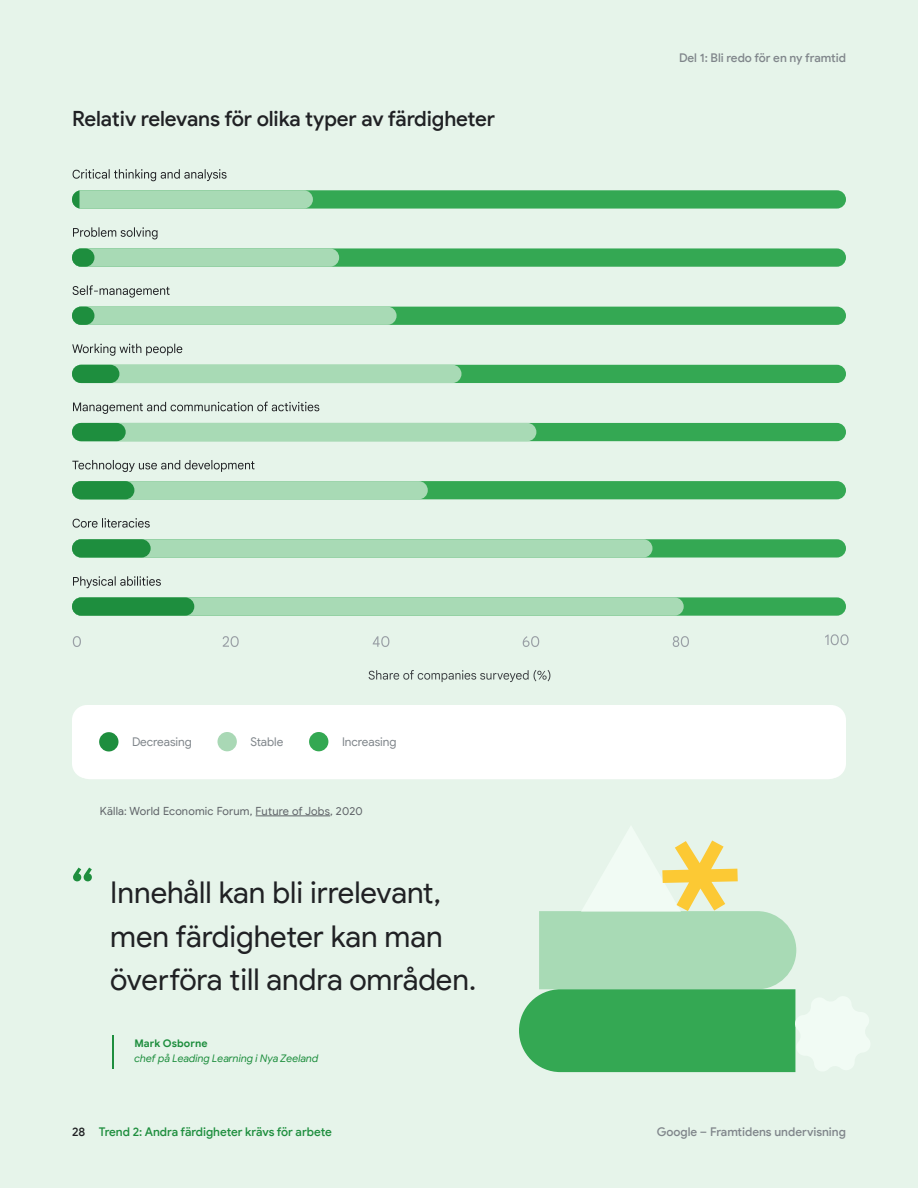
<style>
.page{position:relative;width:918px;height:1188px;background:#e6f4ea}
.page>*{position:absolute;margin:0;border:0;box-sizing:border-box;transform-origin:0 0}
.t1{font:30px/43.5px "Google Sans Display";color:#202124}
.t2{font:500 21px "Google Sans Display";letter-spacing:-.01em;color:#202124}
.t3{font:500 12px "Google Sans Display";color:#80868b}
.t4{font:500 12px "Google Sans Display";letter-spacing:-.005em;color:#1e8e3e}
.t5{font:12px "Google Sans Display";letter-spacing:-.005em;color:#80868b}
.t6{font:500 12px "Google Sans Display";color:#202124}
.t7{font:11.25px "Google Sans Display";letter-spacing:.015em;color:#5f6368}
.t8{font:italic 10.5px "Google Sans";color:#1e8e3e}
.t9{font:700 10.5px "Google Sans";letter-spacing:.01em;color:#1e8e3e}
.s1{font-weight:500;font-size:54px;color:#1e8e3e}
</style>
<div class="page">
<svg style="left:73px;top:169px;width:154px;height:12px"></svg>
<div style="left:72px;top:190px;width:774px;height:19px;background:#34a853;border-radius:9px"></div>
<div style="left:72px;top:190px;width:241px;height:19px;background:#a8dab5;border-radius:9px"></div>
<svg style="left:72px;top:190px;width:8px;height:18px"></svg>
<svg style="left:73px;top:227px;width:85px;height:12px"></svg>
<div style="left:72px;top:248px;width:774px;height:19px;background:#34a853;border-radius:9px"></div>
<div style="left:72px;top:248px;width:267px;height:19px;background:#a8dab5;border-radius:9px"></div>
<div style="left:72px;top:248px;width:22px;height:19px;background:#1e8e3e;border-radius:9px"></div>
<svg style="left:72px;top:285px;width:98px;height:13px"></svg>
<div style="left:72px;top:307px;width:774px;height:18px;background:#34a853;border-radius:9px"></div>
<div style="left:72px;top:307px;width:325px;height:18px;background:#a8dab5;border-radius:9px"></div>
<div style="left:72px;top:307px;width:22px;height:18px;background:#1e8e3e;border-radius:9px"></div>
<svg style="left:72px;top:344px;width:110px;height:12px"></svg>
<div style="left:72px;top:365px;width:774px;height:18px;background:#34a853;border-radius:9px"></div>
<div style="left:72px;top:365px;width:389px;height:18px;background:#a8dab5;border-radius:9px"></div>
<div style="left:72px;top:365px;width:47px;height:18px;background:#1e8e3e;border-radius:9px"></div>
<svg style="left:73px;top:402px;width:246px;height:12px"></svg>
<div style="left:72px;top:423px;width:774px;height:18px;background:#34a853;border-radius:9px"></div>
<div style="left:72px;top:423px;width:464px;height:18px;background:#a8dab5;border-radius:9px"></div>
<div style="left:72px;top:423px;width:54px;height:18px;background:#1e8e3e;border-radius:9px"></div>
<svg style="left:72px;top:460px;width:182px;height:12px"></svg>
<div style="left:72px;top:481px;width:774px;height:18px;background:#34a853;border-radius:9px"></div>
<div style="left:72px;top:481px;width:356px;height:18px;background:#a8dab5;border-radius:9px"></div>
<div style="left:72px;top:481px;width:62px;height:18px;background:#1e8e3e;border-radius:9px"></div>
<svg style="left:73px;top:518px;width:77px;height:10px"></svg>
<div style="left:72px;top:539px;width:774px;height:19px;background:#34a853;border-radius:9px"></div>
<div style="left:72px;top:539px;width:580px;height:19px;background:#a8dab5;border-radius:9px"></div>
<div style="left:72px;top:539px;width:79px;height:19px;background:#1e8e3e;border-radius:9px"></div>
<svg style="left:73px;top:576px;width:88px;height:12px"></svg>
<div style="left:72px;top:597px;width:774px;height:19px;background:#34a853;border-radius:9px"></div>
<div style="left:72px;top:597px;width:612px;height:19px;background:#a8dab5;border-radius:9px"></div>
<div style="left:72px;top:597px;width:122px;height:19px;background:#1e8e3e;border-radius:9px"></div>
<svg style="left:73px;top:636px;width:8px;height:11px"></svg>
<svg style="left:223px;top:636px;width:16px;height:11px"></svg>
<svg style="left:373px;top:636px;width:16px;height:11px"></svg>
<svg style="left:523px;top:636px;width:16px;height:11px"></svg>
<svg style="left:673px;top:636px;width:16px;height:11px"></svg>
<svg style="left:825px;top:634px;width:24px;height:11px"></svg>
<svg style="left:369px;top:670px;width:181px;height:12px"></svg>
<svg style="left:519px;top:827px;width:351px;height:246px"></svg>
<div style="left:73px;top:706px;width:772px;height:73px;background:#fff;border-radius:18px"></div>
<div style="left:99px;top:732px;width:20px;height:20px;background:#1e8e3e;border-radius:50%"></div>
<div style="left:217px;top:732px;width:20px;height:19px;background:#a9d8b5;border-radius:50%"></div>
<div style="left:309px;top:732px;width:19px;height:19px;background:#33a852;border-radius:50%"></div>
<hr style="left:256px;top:815px;width:74px;height:1px;background:#5f6368">
<hr style="left:112px;top:1035px;width:2px;height:33px;background:#1e8e3e">
<p class="t2" style="left:72px;top:106px;width:425px">Relativ relevans för olika typer av färdigheter</p>
<p class="t3" style="left:679px;top:50px;width:168px">Del 1: Bli redo för en ny framtid</p>
<p class="t5" style="left:132px;top:735px;width:61px">Decreasing</p>
<p class="t5" style="left:250px;top:735px;width:34px">Stable</p>
<p class="t5" style="left:342px;top:735px;width:56px">Increasing</p>
<p class="t7" style="left:100px;top:804px;width:264px">Källa: World Economic Forum, Future of Jobs, 2020</p>
<p class="t1" style="left:110px;top:871px;width:368px;text-indent:-40px"><span class="s1">“</span> Innehåll kan bli irrelevant, men färdigheter kan man överföra till andra områden.</p>
<p class="t9" style="left:135px;top:1036px;width:75px">Mark Osborne</p>
<p class="t8" style="left:135px;top:1052px;width:185px">chef på Leading Learning i Nya Zeeland</p>
<p class="t6" style="left:72px;top:1124px;width:15px">28</p>
<p class="t4" style="left:99px;top:1124px;width:235px">Trend 2: Andra färdigheter krävs för arbete</p>
<p class="t3" style="left:657px;top:1124px;width:191px">Google – Framtidens undervisning</p>
</div>
